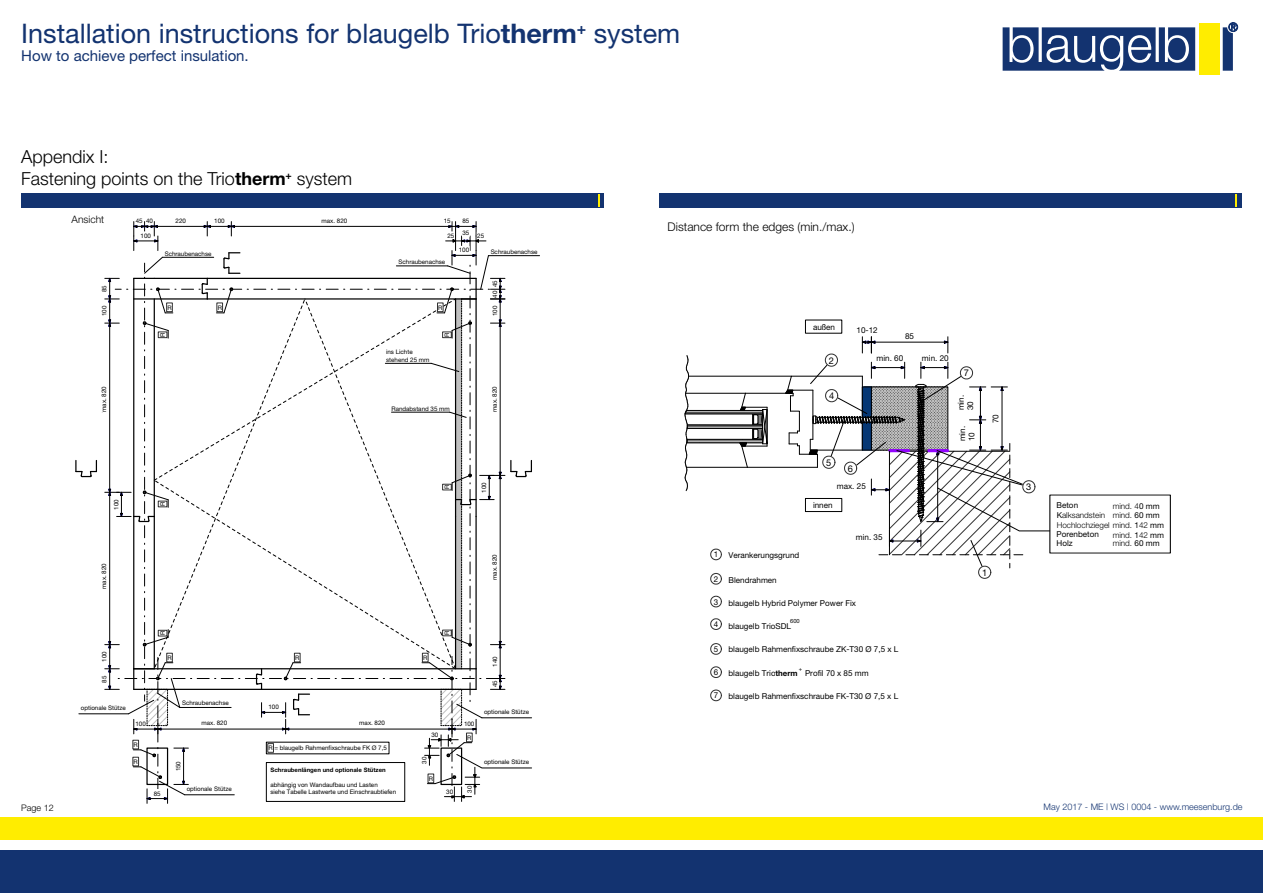
<style>
.page{position:relative;width:1263px;height:893px;background:#fff}
.page>*{position:absolute;margin:0;border:0;box-sizing:border-box;transform-origin:0 0}
.t1{font:27px "Helvetica Neue";color:#133370}
.t2{font:300 18px/21.6px "Helvetica Neue";color:#000}
.t3{font:15px "Helvetica Neue";color:#133370}
.t4{font:300 12px "Helvetica Neue";color:#000}
.t5{font:11.85px "Helvetica Neue LT Std";letter-spacing:.005em;color:#000}
.t6{font:300 10.2px "Helvetica Neue LT Std";letter-spacing:.005em;color:#000}
.t7{font:9.3px "Helvetica Neue LT Std";color:#000}
.t8{font:300 9px "Helvetica Neue";color:#133370}
.t9{font:300 9px "Helvetica Neue";color:#000}
.t10{font:8.1px/9.3px "Helvetica Neue LT Std";color:#000}
.t11{font:300 8.1px/8.6px "Helvetica Neue LT Std";color:#000}
.t12{font:7.95px "Helvetica Neue LT Std";color:#000}
.t13{font:6.3px/7.2px "Helvetica Neue LT Std";color:#000}
.t14{font:6.15px "Helvetica Neue LT Std";color:#000}
.t15{font:700 6px "Helvetica Neue LT Std";color:#000}
.t16{font:5.7px "Helvetica Neue LT Std";color:#000}
.s1{font-weight:700}
.s2{font-weight:400}
.s3{font-weight:700;font-size:7.95px}
</style>
<div class="page">
<div style="left:0;top:851px;width:1263px;height:42px;background:#133370"></div>
<div style="left:0;top:817px;width:1263px;height:23px;background:#ffed00"></div>
<svg style="left:1002px;top:22px;width:236px;height:49px"></svg>
<div style="left:1199px;top:23px;width:20px;height:51px;background:#ffed00"></div>
<div style="left:21px;top:193px;width:583px;height:15px;background:#133370"></div>
<svg style="left:598px;top:195px;width:1px;height:12px"></svg>
<div style="left:659px;top:193px;width:583px;height:15px;background:#133370"></div>
<svg style="left:1235px;top:195px;width:2px;height:12px"></svg>
<svg style="left:75px;top:221px;width:465px;height:583px"></svg>
<svg style="left:684px;top:319px;width:487px;height:383px"></svg>
<h1 class="t1" style="left:21px;top:18px;width:660px">Installation instructions for blaugelb Trio<span class="s1">therm</span><sup>+</sup> system</h1>
<h3 class="t3" style="left:21px;top:47px;width:229px">How to achieve perfect insulation.</h3>
<h2 class="t2" style="left:21px;top:145px;width:332px">Appendix I:<br>Fastening points on the Trio<span class="s1">therm</span><sup>+</sup> system</h2>
<h3 class="t5" style="left:72px;top:172px;width:108px">Befestigungspunkte</h3>
<h3 class="t6" style="left:72px;top:216px;width:34px">Ansicht</h3>
<p class="t13" style="left:322px;top:217px;width:27px">max. 820</p>
<p class="t13" style="left:136px;top:218px;width:19px">45 40</p>
<p class="t13" style="left:176px;top:218px;width:12px">220</p>
<p class="t13" style="left:214px;top:218px;width:12px">100</p>
<p class="t13" style="left:336px;top:218px;width:12px">915</p>
<p class="t13" style="left:444px;top:218px;width:8px">15</p>
<p class="t13" style="left:462px;top:218px;width:8px">85</p>
<p class="t13" style="left:141px;top:233px;width:12px">100</p>
<p class="t13" style="left:447px;top:233px;width:8px">25</p>
<p class="t13" style="left:462px;top:230px;width:8px">35</p>
<p class="t13" style="left:477px;top:233px;width:8px">25</p>
<p class="t13" style="left:165px;top:251px;width:48px">Schraubenachse</p>
<p class="t13" style="left:459px;top:247px;width:12px">100</p>
<p class="t13" style="left:491px;top:249px;width:48px">Schraubenachse</p>
<p class="t13" style="left:398px;top:259px;width:48px">Schraubenachse</p>
<p class="t14" style="left:102px;top:292px;width:8px;rotate:-90deg">85</p>
<p class="t14" style="left:493px;top:287px;width:8px;rotate:-90deg">45</p>
<p class="t14" style="left:493px;top:297px;width:8px;rotate:-90deg">40</p>
<p class="t14" style="left:102px;top:316px;width:12px;rotate:-90deg">100</p>
<p class="t13" style="left:167px;top:304px;width:6px">R</p>
<p class="t13" style="left:218px;top:304px;width:6px">R</p>
<p class="t13" style="left:438px;top:304px;width:6px">R</p>
<p class="t14" style="left:493px;top:316px;width:12px;rotate:-90deg">100</p>
<p class="t14" style="left:160px;top:337px;width:6px;rotate:-90deg">R</p>
<p class="t14" style="left:445px;top:337px;width:6px;rotate:-90deg">R</p>
<p class="t13" style="left:386px;top:349px;width:45px">ins Lichte stehend 25 mm</p>
<p class="t14" style="left:102px;top:412px;width:27px;rotate:-90deg">max. 820</p>
<p class="t14" style="left:102px;top:413px;width:12px;rotate:-90deg">700</p>
<p class="t13" style="left:391px;top:406px;width:60px">Randabstand 35 mm</p>
<p class="t14" style="left:492px;top:412px;width:27px;rotate:-90deg">max. 820</p>
<p class="t14" style="left:493px;top:404px;width:12px;rotate:-90deg">630</p>
<p class="t14" style="left:114px;top:510px;width:12px;rotate:-90deg">100</p>
<p class="t14" style="left:160px;top:506px;width:6px;rotate:-90deg">R</p>
<p class="t14" style="left:445px;top:489px;width:6px;rotate:-90deg">R</p>
<p class="t14" style="left:482px;top:493px;width:12px;rotate:-90deg">100</p>
<p class="t14" style="left:102px;top:589px;width:27px;rotate:-90deg">max. 820</p>
<p class="t14" style="left:102px;top:574px;width:8px;rotate:-90deg">63</p>
<p class="t14" style="left:492px;top:580px;width:27px;rotate:-90deg">max. 820</p>
<p class="t14" style="left:493px;top:565px;width:8px;rotate:-90deg">70</p>
<p class="t14" style="left:160px;top:635px;width:6px;rotate:-90deg">R</p>
<p class="t14" style="left:445px;top:635px;width:6px;rotate:-90deg">R</p>
<p class="t14" style="left:102px;top:662px;width:12px;rotate:-90deg">100</p>
<p class="t13" style="left:167px;top:655px;width:6px">R</p>
<p class="t13" style="left:295px;top:655px;width:6px">R</p>
<p class="t13" style="left:423px;top:655px;width:6px">R</p>
<p class="t14" style="left:493px;top:667px;width:12px;rotate:-90deg">140</p>
<p class="t14" style="left:102px;top:683px;width:8px;rotate:-90deg">85</p>
<p class="t14" style="left:493px;top:687px;width:8px;rotate:-90deg">45</p>
<p class="t13" style="left:81px;top:705px;width:46px">optionale Stütze</p>
<p class="t13" style="left:182px;top:700px;width:48px">Schraubenachse</p>
<p class="t13" style="left:268px;top:704px;width:12px">100</p>
<p class="t13" style="left:484px;top:709px;width:46px">optionale Stütze</p>
<p class="t13" style="left:202px;top:720px;width:27px">max. 820</p>
<p class="t13" style="left:359px;top:720px;width:27px">max. 820</p>
<p class="t13" style="left:135px;top:721px;width:12px">100</p>
<p class="t13" style="left:217px;top:721px;width:8px">53</p>
<p class="t13" style="left:364px;top:721px;width:12px">690</p>
<p class="t13" style="left:464px;top:721px;width:12px">100</p>
<p class="t13" style="left:431px;top:731px;width:8px">30</p>
<p class="t13" style="left:467px;top:734px;width:6px">R</p>
<p class="t13" style="left:134px;top:742px;width:6px">R</p>
<p class="t13" style="left:268px;top:745px;width:120px">R = blaugelb Rahmenfixschraube FK Ø 7,5</p>
<p class="t13" style="left:134px;top:759px;width:6px">R</p>
<p class="t14" style="left:176px;top:771px;width:12px;rotate:-90deg">150</p>
<p class="t15" style="left:271px;top:768px;width:117px">Schraubenlängen und optionale Stützen</p>
<p class="t14" style="left:422px;top:763px;width:8px;rotate:-90deg">30</p>
<p class="t13" style="left:484px;top:759px;width:46px">optionale Stütze</p>
<p class="t13" style="left:154px;top:790px;width:8px">85</p>
<p class="t13" style="left:187px;top:786px;width:46px">optionale Stütze</p>
<p class="t13" style="left:271px;top:782px;width:127px">abhängig von Wandaufbau und Lasten<br>siehe Tabelle Lastwerte und Einschraubtiefen</p>
<p class="t13" style="left:429px;top:775px;width:6px">R</p>
<p class="t13" style="left:446px;top:788px;width:8px">30</p>
<p class="t14" style="left:467px;top:792px;width:8px;rotate:-90deg">30</p>
<h3 class="t4" style="left:668px;top:219px;width:188px">Distance form the edges (min./max.)</h3>
<p class="t10" style="left:813px;top:323px;width:24px">außen</p>
<h3 class="t7" style="left:829px;top:357px;width:7px">2</h3>
<h3 class="t7" style="left:829px;top:392px;width:7px">4</h3>
<p class="t10" style="left:857px;top:326px;width:23px">10-12</p>
<p class="t10" style="left:876px;top:354px;width:28px">min. 60</p>
<p class="t10" style="left:905px;top:332px;width:10px">85</p>
<p class="t10" style="left:922px;top:354px;width:28px">min. 20</p>
<h3 class="t7" style="left:826px;top:459px;width:7px">5</h3>
<h3 class="t7" style="left:848px;top:465px;width:7px">6</h3>
<p class="t10" style="left:837px;top:483px;width:31px">max. 25</p>
<h3 class="t7" style="left:964px;top:369px;width:7px">7</h3>
<p class="t10" style="left:957px;top:410px;width:17px;rotate:-90deg">min.<br>30</p>
<p class="t10" style="left:958px;top:441px;width:17px;rotate:-90deg">min.<br>10</p>
<p class="t10" style="left:992px;top:423px;width:10px;rotate:-90deg">70</p>
<h3 class="t7" style="left:1026px;top:483px;width:7px">3</h3>
<p class="t10" style="left:813px;top:501px;width:21px">innen</p>
<p class="t11" style="left:1056px;top:500px;width:50px;line-height:9.3px"><span class="s2">Beton<br>K</span>alksandstein</p>
<p class="t11" style="left:1056px;top:521px;width:109px">Hochlochziegel mind. <span class="s2">1</span>42 <span class="s2">mm<br>Porenbeton</span></p>
<p class="t10" style="left:1056px;top:539px;width:18px">Holz</p>
<p class="t11" style="left:1113px;top:502px;width:48px">mind. 4<span class="s2">0 mm </span>mind. <span class="s2">60 mm</span></p>
<p class="t11" style="left:1113px;top:530px;width:53px">mind. <span class="s2">1</span>42 <span class="s2">mm </span>mind. <span class="s2">60 mm</span></p>
<p class="t10" style="left:856px;top:533px;width:28px">min. 35</p>
<p class="t12" style="left:714px;top:552px;width:6px">1</p>
<p class="t10" style="left:728px;top:552px;width:72px">Verankerungsgrund</p>
<p class="t12" style="left:714px;top:576px;width:6px">2</p>
<p class="t10" style="left:728px;top:576px;width:50px">Blendrahmen</p>
<h3 class="t7" style="left:982px;top:569px;width:7px">1</h3>
<p class="t12" style="left:714px;top:599px;width:6px">3</p>
<p class="t12" style="left:714px;top:621px;width:6px">4</p>
<p class="t10" style="left:728px;top:599px;width:129px">blaugelb Hybrid Polymer Power Fix</p>
<p class="t10" style="left:728px;top:622px;width:64px">blaugelb TrioSDL</p>
<p class="t16" style="left:790px;top:619px;width:11px">600</p>
<p class="t12" style="left:714px;top:646px;width:6px">5</p>
<p class="t10" style="left:728px;top:645px;width:171px">blaugelb Rahmenfixschraube ZK-T30 Ø 7,5 x L</p>
<p class="t12" style="left:714px;top:669px;width:6px">6</p>
<p class="t16" style="left:799px;top:667px;width:5px">+</p>
<p class="t10" style="left:728px;top:669px;width:71px">blaugelb Trio<span class="s3">therm</span></p>
<p class="t10" style="left:805px;top:669px;width:65px">Profil 70 x 85 mm</p>
<p class="t12" style="left:714px;top:692px;width:6px">7</p>
<p class="t10" style="left:728px;top:693px;width:171px">blaugelb Rahmenfixschraube FK-T30 Ø 7,5 x L</p>
<h3 class="t9" style="left:21px;top:802px;width:34px">Page 12</h3>
<h3 class="t8" style="left:1043px;top:801px;width:201px">May 2017 - ME | WS | 0004 - www.meesenburg.de</h3>
</div>
